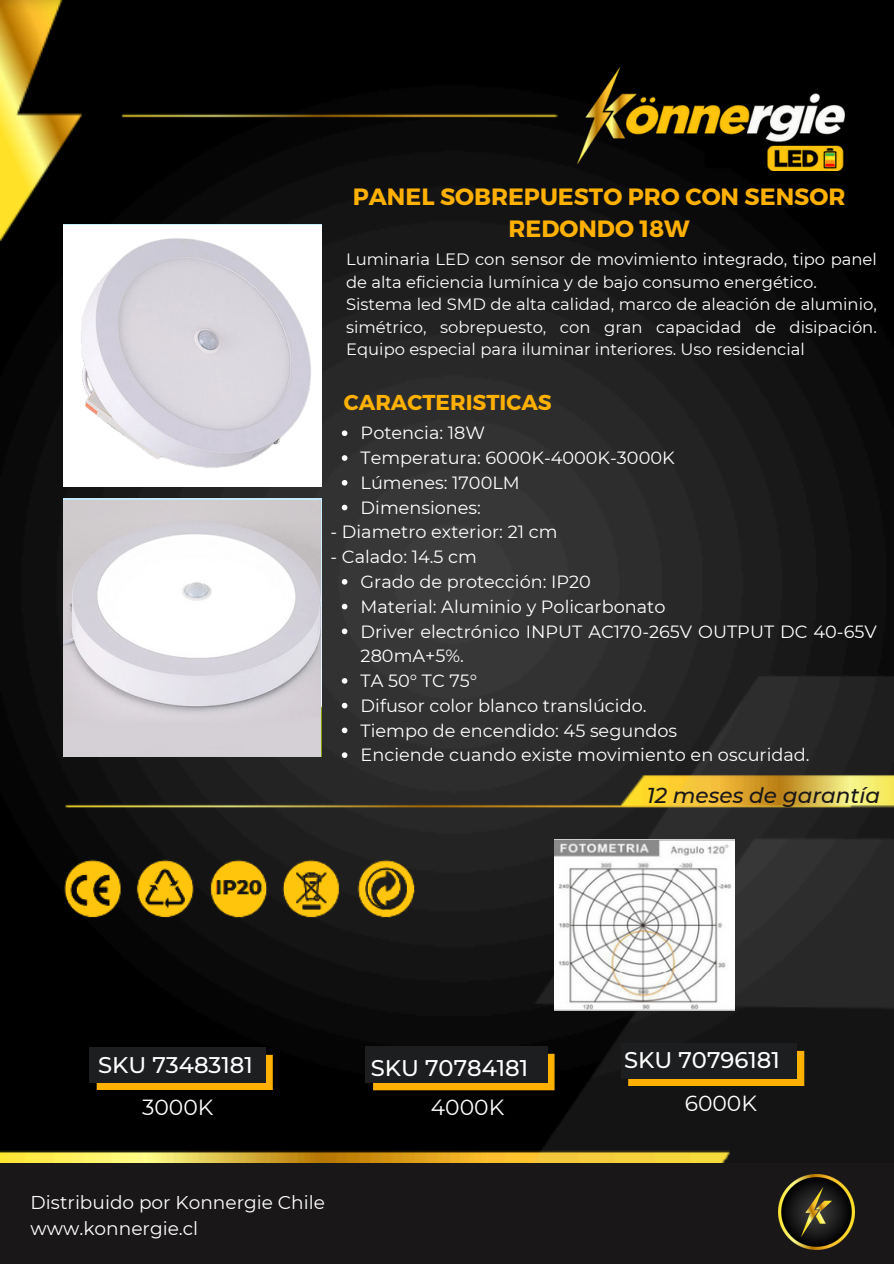
<style>
.page{position:relative;width:894px;height:1264px;background:#fff}
.page>*{position:absolute;margin:0;border:0;box-sizing:border-box;transform-origin:0 0}
.t1{font:700 23.55px/32.7px "Montserrat";color:#ffb000;text-align:center}
.t2{font:500 22.65px "Montserrat";color:#fff}
.t3{font:21.9px "Montserrat";color:#fff}
.t4{font:italic 500 21.6px "Montserrat";color:#191717}
.t5{font:700 21.6px "Montserrat";color:#ffb000}
.t6{font:18.6px/25.8px "Montserrat";color:#fff}
.t7{font:17.7px/24.8px "Montserrat";color:#fff}
.t8{font:16.35px/22.5px "Montserrat";color:#fff}
</style>
<div class="page">
<div style="left:0;top:0;width:893px;height:1263px;background:#191717"></div>
<img style="left:0;top:0;width:893px;height:1162px">
<img style="left:63px;top:856px;width:354px;height:69px">
<svg style="left:373px;top:1053px;width:181px;height:37px"></svg>
<div style="left:365px;top:1046px;width:182px;height:36px;background:#1c1e1f"></div>
<svg style="left:628px;top:1050px;width:176px;height:36px"></svg>
<div style="left:620px;top:1043px;width:176px;height:35px;background:#1c1e1f"></div>
<img style="left:778px;top:1174px;width:75px;height:75px">
<img style="left:554px;top:839px;width:180px;height:171px">
<img style="left:577px;top:67px;width:267px;height:104px">
<svg style="left:63px;top:225px;width:258px;height:261px"></svg>
<img style="left:63px;top:500px;width:257px;height:256px">
<svg style="left:342px;top:430px;width:5px;height:6px"></svg>
<svg style="left:342px;top:455px;width:5px;height:6px"></svg>
<svg style="left:342px;top:480px;width:5px;height:5px"></svg>
<svg style="left:342px;top:504px;width:5px;height:6px"></svg>
<svg style="left:342px;top:579px;width:5px;height:5px"></svg>
<svg style="left:342px;top:603px;width:5px;height:6px"></svg>
<svg style="left:342px;top:628px;width:5px;height:6px"></svg>
<svg style="left:342px;top:678px;width:5px;height:5px"></svg>
<svg style="left:342px;top:702px;width:5px;height:6px"></svg>
<svg style="left:342px;top:727px;width:5px;height:6px"></svg>
<svg style="left:342px;top:752px;width:5px;height:6px"></svg>
<svg style="left:97px;top:1054px;width:176px;height:36px"></svg>
<div style="left:89px;top:1047px;width:176px;height:35px;background:#1c1e1f"></div>
<p class="t1" style="left:352px;top:179px;width:494px">PANEL SOBREPUESTO PRO CON SENSOR<br>REDONDO 18W</p>
<h3 class="t8" style="left:346px;top:248px;width:532px">Luminaria LED con sensor de movimiento integrado, tipo panel de alta eficiencia lumínica y de bajo consumo energético.</h3>
<p class="t8" style="left:346px;top:293px;width:532px;text-align:justify">Sistema led SMD de alta calidad, marco de aleación de aluminio, simétrico, sobrepuesto, con gran capacidad de disipación.<br>Equipo especial para iluminar interiores. Uso residencial</p>
<p class="t5" style="left:344px;top:388px;width:209px">CARACTERISTICAS</p>
<p class="t7" style="left:360px;top:421px;width:126px">Potencia: 18W</p>
<p class="t7" style="left:360px;top:445px;width:315px">Temperatura: 6000K-4000K-3000K</p>
<p class="t7" style="left:360px;top:470px;width:160px">Lúmenes: 1700LM</p>
<p class="t7" style="left:360px;top:495px;width:122px">Dimensiones:</p>
<h4 class="t7" style="left:330px;top:520px;width:228px">- Diametro exterior: 21 cm</h4>
<h4 class="t7" style="left:330px;top:544px;width:148px">- Calado: 14.5 cm</h4>
<p class="t7" style="left:360px;top:569px;width:232px">Grado de protección: IP20</p>
<p class="t7" style="left:360px;top:594px;width:306px">Material: Aluminio y Policarbonato</p>
<p class="t7" style="left:360px;top:619px;width:517px">Driver electrónico INPUT AC170-265V OUTPUT DC 40-65V<br>280mA+5%.</p>
<p class="t7" style="left:360px;top:668px;width:118px">TA 50° TC 75°</p>
<p class="t7" style="left:360px;top:693px;width:287px">Difusor color blanco translúcido.</p>
<p class="t7" style="left:360px;top:718px;width:318px">Tiempo de encendido: 45 segundos</p>
<p class="t7" style="left:360px;top:742px;width:450px">Enciende cuando existe movimiento en oscuridad.</p>
<p class="t2" style="left:98px;top:1051px;width:156px">SKU 73483181</p>
<h1 class="t4" style="left:646px;top:781px;width:235px">12 meses de garantía</h1>
<h1 class="t2" style="left:371px;top:1053px;width:159px">SKU 70784181</h1>
<h2 class="t2" style="left:624px;top:1045px;width:157px">SKU 70796181</h2>
<h4 class="t3" style="left:142px;top:1093px;width:73px">3000K</h4>
<h1 class="t3" style="left:430px;top:1093px;width:75px">4000K</h1>
<h2 class="t3" style="left:684px;top:1089px;width:74px">6000K</h2>
<h2 class="t6" style="left:31px;top:1189px;width:296px">Distribuido por Konnergie Chile www.konnergie.cl</h2>
</div>
